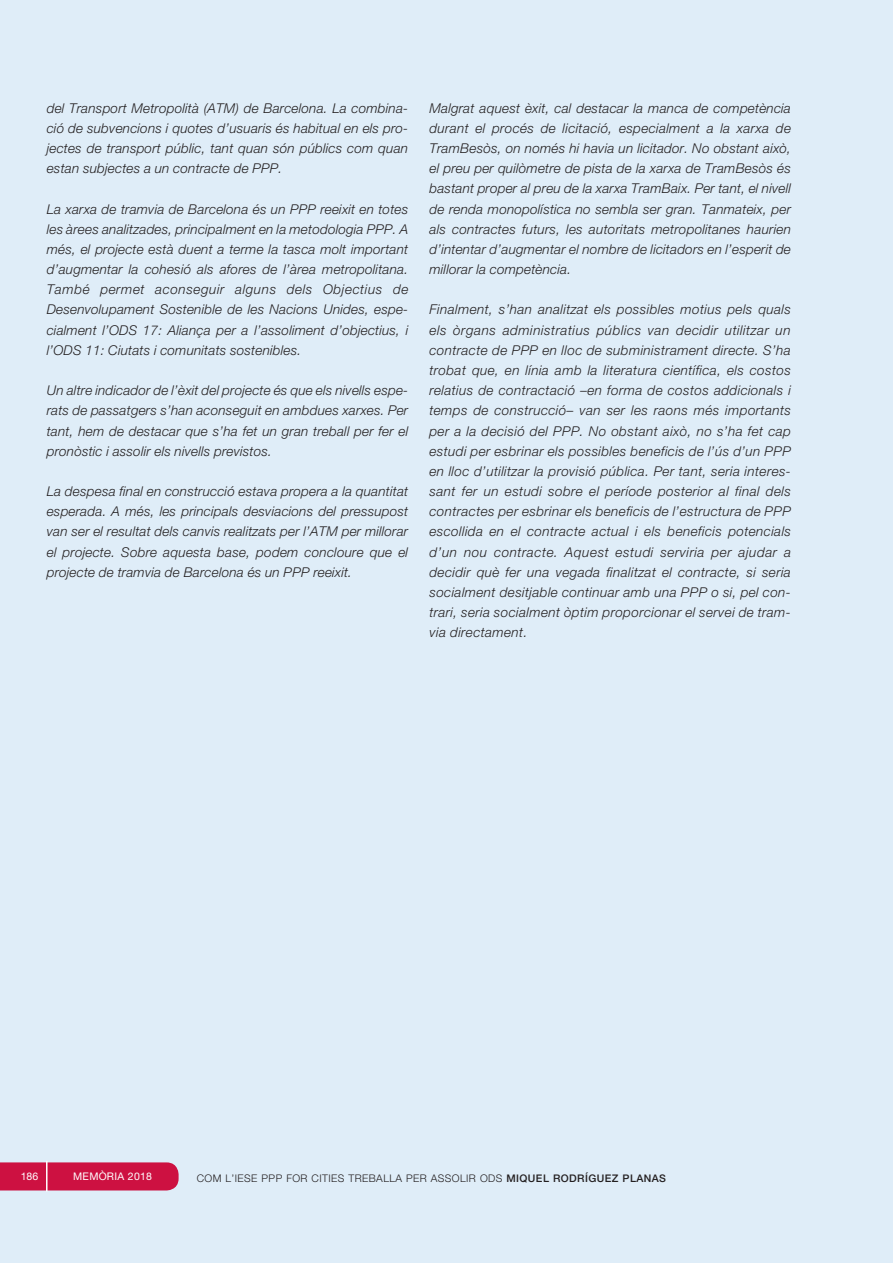
<style>
.page{position:relative;width:893px;height:1263px;background:#dfedf8}
.page>*{position:absolute;margin:0;border:0;box-sizing:border-box;transform-origin:0 0}
.carrec_rector{font:italic 300 13.5px/20.2px "Helvetica Neue LT";letter-spacing:.015em;color:#231f20;text-align:justify}
.t1{font:300 10.5px "Helvetica Neue LT";letter-spacing:.04em;color:#231f20}
.t2{font:300 10.5px "Helvetica Neue LT";letter-spacing:.06em;color:#231f20}
.t3{font:10.5px "Helvetica Neue LT";letter-spacing:.025em;color:#fff}
.s1{font-weight:500}
</style>
<div class="page">
<div style="left:0;top:1162px;width:179px;height:28px;background:#cd1141"></div>
<hr style="left:46px;top:1161px;width:2px;height:30px;background:#fff">
<p class="carrec_rector" style="left:47px;top:98px;width:363px">del Transport Metropolità (ATM) de Barcelona. La combina&shy;ció de subvencions i quotes d’usuaris és habitual en els pro&shy;jectes de transport públic, tant quan són públics com quan estan subjectes a un contracte de PPP.</p>
<p class="carrec_rector" style="left:47px;top:198px;width:363px">La xarxa de tramvia de Barcelona és un PPP reeixit en totes les àrees analitzades, principalment en la metodologia PPP. A més, el projecte està duent a terme la tasca molt important d’augmentar la cohesió als afores de l’àrea metropolitana.<br>També permet aconseguir alguns dels Objectius de Desenvolupament Sostenible de les Nacions Unides, espe&shy;cialment l’ODS 17: Aliança per a l’assoliment d’objectius, i l’ODS 11: Ciutats i comunitats sostenibles.</p>
<p class="carrec_rector" style="left:47px;top:380px;width:363px">Un altre indicador de l’èxit del projecte és que els nivells espe&shy;rats de passatgers s’han aconseguit en ambdues xarxes. Per tant, hem de destacar que s’ha fet un gran treball per fer el pronòstic i assolir els nivells previstos.</p>
<p class="carrec_rector" style="left:47px;top:481px;width:363px">La despesa final en construcció estava propera a la quantitat esperada. A més, les principals desviacions del pressupost van ser el resultat dels canvis realitzats per l’ATM per millorar el projecte. Sobre aquesta base, podem concloure que el projecte de tramvia de Barcelona és un PPP reeixit.</p>
<p class="carrec_rector" style="left:429px;top:98px;width:363px">Malgrat aquest èxit, cal destacar la manca de competència durant el procés de licitació, especialment a la xarxa de TramBesòs, on només hi havia un licitador. No obstant això, el preu per quilòmetre de pista de la xarxa de TramBesòs és bastant proper al preu de la xarxa TramBaix. Per tant, el nivell de renda monopolística no sembla ser gran. Tanmateix, per als contractes futurs, les autoritats metropolitanes haurien d’intentar d’augmentar el nombre de licitadors en l’esperit de millorar la competència.</p>
<p class="carrec_rector" style="left:429px;top:299px;width:363px">Finalment, s’han analitzat els possibles motius pels quals els òrgans administratius públics van decidir utilitzar un contracte de PPP en lloc de subministrament directe. S’ha trobat que, en línia amb la literatura científica, els costos relatius de contractació –en forma de costos addicionals i temps de construcció– van ser les raons més importants per a la decisió del PPP. No obstant això, no s’ha fet cap estudi per esbrinar els possibles beneficis de l’ús d’un PPP en lloc d’utilitzar la provisió pública. Per tant, seria interes&shy;sant fer un estudi sobre el període posterior al final dels contractes per esbrinar els beneficis de l’estructura de PPP escollida en el contracte actual i els beneficis potencials d’un nou contracte. Aquest estudi serviria per ajudar a decidir què fer una vegada finalitzat el contracte, si seria socialment desitjable continuar amb una PPP o si, pel con&shy;trari, seria socialment òptim proporcionar el servei de tram&shy;via directament.</p>
<p class="t3" style="left:21px;top:1170px;width:19px">186</p>
<p class="t3" style="left:73px;top:1170px;width:80px">MEMÒRIA 2018</p>
<p class="t1" style="left:197px;top:1171px;width:17px">CO</p>
<p class="t1" style="left:225px;top:1171px;width:442px">L’IES PPP FOR CITI S TREBALLA PER ASSOLIR ODS <span class="s1">MIQUEL RODRÍGUEZ PLANAS</span></p>
<p class="t2" style="left:197px;top:1171px;width:212px">MEMÒRIA ECONÒMICA DE CATALUNYA</p>
</div>
